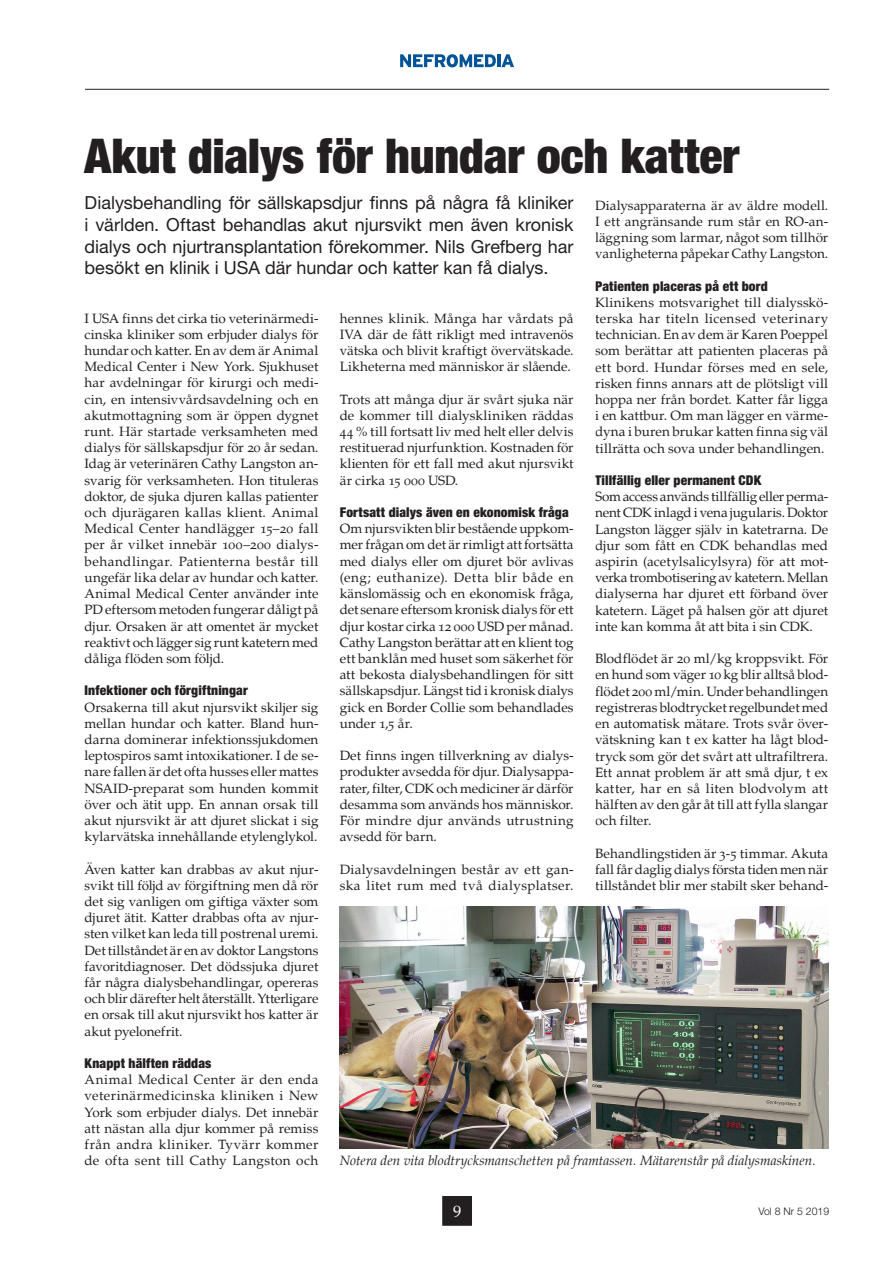
<style>
.page{position:relative;width:893px;height:1263px;background:#fff}
.page>*{position:absolute;margin:0;border:0;box-sizing:border-box;transform-origin:0 0}
.t1{font:900 condensed 48px "Helvetica Neue";letter-spacing:-.005em;color:#231f20}
.t2{font:18px/21.6px "Helvetica Neue";color:#231f20;text-align:justify}
.t3{font:16.5px "Palatino";color:#fff}
.t4{font:13.5px/16.2px "Palatino";letter-spacing:.005em;color:#231f20;text-align:justify}
.t5{font:italic 13.5px "Palatino";letter-spacing:.005em;color:#231f20}
.t6{font:13.5px/16.2px "Palatino";letter-spacing:.03em;color:#231f20}
.t7{font:300 10.5px "Helvetica Neue LT";color:#231f20}
.s1{font-family:"Helvetica Neue";font-weight:900;font-stretch:condensed}
.s2{font-family:"Palatino SC"}
</style>
<div class="page">
<div style="left:443px;top:1197px;width:28px;height:28px;background:#231f20"></div>
<div style="left:442px;top:1196px;width:30px;height:30px;border:2px solid #231f20"></div>
<svg style="left:400px;top:54px;width:114px;height:14px"></svg>
<hr style="left:85px;top:89px;width:744px;height:1px;background:#231f20">
<img style="left:340px;top:906px;width:489px;height:243px">
<p class="t1" style="left:85px;top:127px;width:656px">Akut dialys för hundar och katter</p>
<p class="t2" style="left:85px;top:192px;width:490px">Dialysbehandling för sällskapsdjur finns på några få kliniker i världen. Oftast behandlas akut njursvikt men även kronisk dialys och njurtransplantation förekommer. Nils Grefberg har besökt en klinik i USA där hundar och katter kan få dialys.</p>
<p class="t4" style="left:595px;top:197px;width:235px">Dialysapparaterna är av äldre modell.<br>I ett angränsande rum står en RO-an&shy;läggning som larmar, något som tillhör vanligheterna påpekar Cathy Langston.</p>
<p class="t4" style="left:595px;top:278px;width:235px;text-align:left"><span class="s1">Patienten placeras på ett bord </span>Klinikens motsvarighet till dialysskö&shy;terska har titeln licensed veterinary technician. En av dem är Karen Poeppel som berättar att patienten placeras på ett bord. Hundar förses med en sele, risken finns annars att de plötsligt vill hoppa ner från bordet. Katter får ligga i en kattbur. Om man lägger en värme&shy;dyna i buren brukar katten finna sig väl tillrätta och sova under behandlingen.</p>
<p class="t4" style="left:595px;top:473px;width:235px;text-align:left"><span class="s1">Tillfällig eller permanent CDK<br></span>Som access används tillfällig eller perma&shy;nent CDK inlagd i vena jugularis. Doktor Langston lägger själv in katetrarna. De djur som fått en CDK behandlas med aspirin (acetylsalicylsyra) för att mot&shy;verka trombotisering av katetern. Mellan dialyserna har djuret ett förband över katetern. Läget på halsen gör att djuret inte kan komma åt att bita i sin CDK.</p>
<p class="t4" style="left:595px;top:651px;width:235px">Blodflödet är <span class="s2">20</span> ml/kg kroppsvikt. För en hund som väger <span class="s2">10</span> kg blir alltså blod&shy;flödet <span class="s2">200</span> ml/min. Under behandlingen registreras blodtrycket regelbundet med en automatisk mätare. Trots svår över&shy;vätskning kan t ex katter ha lågt blod&shy;tryck som gör det svårt att ultrafiltrera.<br>Ett annat problem är att små djur, t ex katter, har en så liten blodvolym att hälften av den går åt till att fylla slangar och filter.</p>
<p class="t4" style="left:595px;top:845px;width:235px">Behandlingstiden är <span class="s2">3-5</span> timmar. Akuta fall får daglig dialys första tiden men när tillståndet blir mer stabilt sker behand-</p>
<p class="t4" style="left:85px;top:310px;width:235px">I USA finns det cirka tio veterinärmedi&shy;cinska kliniker som erbjuder dialys för hundar och katter. En av dem är Animal Medical Center i New York. Sjukhuset har avdelningar för kirurgi och medi&shy;cin, en intensivvårdsavdelning och en akutmottagning som är öppen dygnet runt. Här startade verksamheten med dialys för sällskapsdjur för <span class="s2">20</span> år sedan.<br>Idag är veterinären Cathy Langston an&shy;svarig för verksamheten. Hon tituleras doktor, de sjuka djuren kallas patienter och djurägaren kallas klient. Animal Medical Center handlägger <span class="s2">15–20</span> fall per år vilket innebär <span class="s2">100–200</span> dialys&shy;behandlingar. Patienterna består till ungefär lika delar av hundar och katter.<br>Animal Medical Center använder inte PD eftersom metoden fungerar dåligt på djur. Orsaken är att omentet är mycket reaktivt och lägger sig runt katetern med dåliga flöden som följd.</p>
<p class="t4" style="left:85px;top:683px;width:235px;text-align:left"><span class="s1">Infektioner och förgiftningar<br></span>Orsakerna till akut njursvikt skiljer sig mellan hundar och katter. Bland hun&shy;darna dominerar infektionssjukdomen leptospiros samt intoxikationer. I de se&shy;nare fallen är det ofta husses eller mattes NSAID-preparat som hunden kommit över och ätit upp. En annan orsak till akut njursvikt är att djuret slickat i sig kylarvätska innehållande etylenglykol.</p>
<p class="t4" style="left:85px;top:861px;width:235px">Även katter kan drabbas av akut njur&shy;svikt till följd av förgiftning men då rör det sig vanligen om giftiga växter som djuret ätit. Katter drabbas ofta av njur&shy;sten vilket kan leda till postrenal uremi.<br>Det tillståndet är en av doktor Langstons favoritdiagnoser. Det dödssjuka djuret får några dialysbehandlingar, opereras och blir därefter helt återställt. Ytterligare en orsak till akut njursvikt hos katter är akut pyelonefrit.</p>
<p class="t4" style="left:85px;top:1055px;width:235px;text-align:left"><span class="s1">Knappt hälften räddas<br></span>Animal Medical Center är den enda veterinärmedicinska kliniken i New York som erbjuder dialys. Det innebär att nästan alla djur kommer på remiss från andra kliniker. Tyvärr kommer de ofta sent till Cathy Langston och</p>
<p class="t4" style="left:340px;top:310px;width:235px">hennes klinik. Många har vårdats på IVA där de fått rikligt med intravenös vätska och blivit kraftigt övervätskade.<br>Likheterna med människor är slående.</p>
<p class="t4" style="left:340px;top:391px;width:235px">Trots att många djur är svårt sjuka när de kommer till dialyskliniken räddas <span class="s2">44</span> % till fortsatt liv med helt eller delvis restituerad njurfunktion. Kostnaden för klienten för ett fall med akut njursvikt är cirka <span class="s2">15 000</span> USD.</p>
<p class="t4" style="left:340px;top:505px;width:235px;text-align:left"><span class="s1">Fortsatt dialys även en ekonomisk fråga </span>Om njursvikten blir bestående uppkom&shy;mer frågan om det är rimligt att fortsätta med dialys eller om djuret bör avlivas (eng; euthanize). Detta blir både en känslomässig och en ekonomisk fråga, det senare eftersom kronisk dialys för ett djur kostar cirka <span class="s2">12 000</span> USD per månad.<br>Cathy Langston berättar att en klient tog ett banklån med huset som säkerhet för att bekosta dialysbehandlingen för sitt sällskapsdjur. Längst tid i kronisk dialys gick en Border Collie som behandlades under <span class="s2">1,5</span> år.</p>
<p class="t4" style="left:340px;top:748px;width:235px">Det finns ingen tillverkning av dialys&shy;produkter avsedda för djur. Dialysappa&shy;rater, filter, CDK och mediciner är därför desamma som används hos människor.<br>För mindre djur används utrustning avsedd för barn.</p>
<p class="t6" style="left:340px;top:861px;width:235px">Dialysavdelningen består av ett gan&shy;ska litet rum med två dialysplatser.</p>
<p class="t5" style="left:340px;top:1152px;width:478px">Notera den vita blodtrycksmanschetten på framtassen. Mätarenstår på dialysmaskinen.</p>
<p class="t3" style="left:453px;top:1198px;width:10px">9</p>
<p class="t7" style="left:758px;top:1204px;width:72px">Vol 8 Nr 5 2019</p>
<p class="t3" style="left:453px;top:1207px;width:10px">6</p>
</div>
